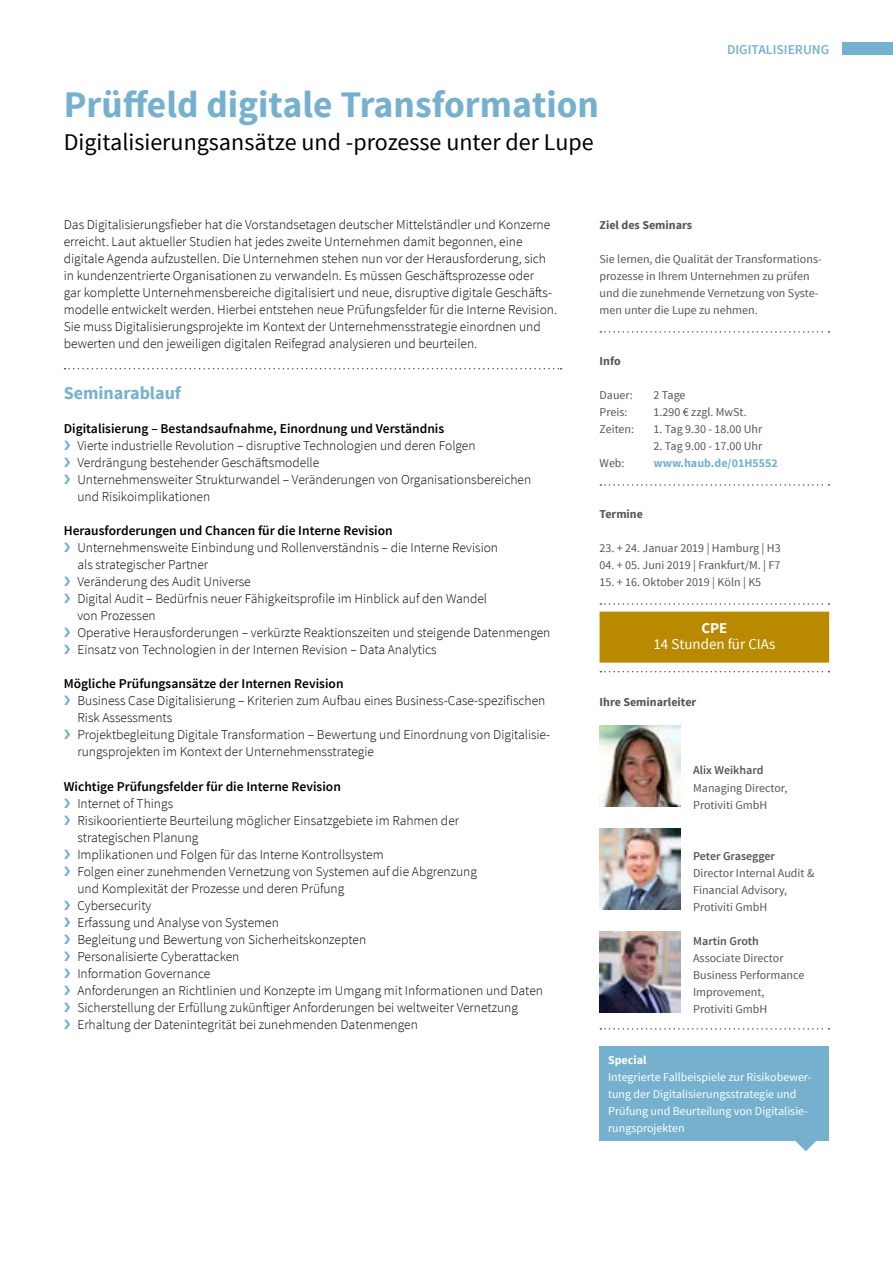
<style>
.page{position:relative;width:893px;height:1263px;background:#fff}
.page>*{position:absolute;margin:0;border:0;box-sizing:border-box;transform-origin:0 0}
.t1{font:700 37.5px "Source Sans Pro";color:#75b1ce}
.t2{font:24px "Source Sans Pro";color:#000}
.t3{font:700 18px "Source Sans Pro";color:#75b1ce}
.t4{font:15px "Source Sans Pro";color:#fff}
.t5{font:700 15px "Source Sans Pro";color:#fff}
.t6{font:300 13.5px/17px "Source Sans Pro";color:#000}
.t7{font:600 13.5px "Source Sans Pro";color:#000}
.t8{font:600 13.5px "Source Sans Pro";color:#75b1ce}
.t9{font:12px/17px "Source Sans Pro";color:#565655}
.t10{font:12px/17px "Source Sans Pro";color:#fff}
.t11{font:700 12px "Source Sans Pro";color:#565655}
.t12{font:600 12px "Source Sans Pro";color:#565655}
.t13{font:700 12px "Source Sans Pro";color:#75b1ce}
.t14{font:700 12px "Source Sans Pro";color:#fff}
.s1{color:#75b1ce}
</style>
<div class="page">
<div style="left:842px;top:43px;width:51px;height:12px;background:#75b1ce"></div>
<svg style="left:600px;top:331px;width:229px;height:2px"></svg>
<svg style="left:600px;top:484px;width:229px;height:2px"></svg>
<svg style="left:600px;top:603px;width:229px;height:2px"></svg>
<div style="left:600px;top:612px;width:229px;height:51px;background:#b98900"></div>
<svg style="left:600px;top:671px;width:229px;height:1px"></svg>
<svg style="left:600px;top:1028px;width:229px;height:2px"></svg>
<div style="left:600px;top:1046px;width:229px;height:94px;background:#75b1ce"></div>
<svg style="left:791px;top:1140px;width:30px;height:11px"></svg>
<svg style="left:65px;top:368px;width:497px;height:1px"></svg>
<img style="left:600px;top:726px;width:80px;height:80px">
<img style="left:600px;top:828px;width:80px;height:81px">
<img style="left:600px;top:931px;width:80px;height:81px">
<h1 class="t1" style="left:64px;top:81px;width:537px">Prüffeld digitale Transformation</h1>
<h2 class="t2" style="left:64px;top:128px;width:531px">Digitalisierungsansätze und -prozesse unter der Lupe</h2>
<p class="t8" style="left:727px;top:40px;width:104px">DIGITALISIERUNG</p>
<p class="t6" style="left:64px;top:216px;width:495px">Das Digitalisierungsfieber hat die Vorstandsetagen deutscher Mittelständler und Konzerne erreicht. Laut aktueller Studien hat jedes zweite Unternehmen damit begonnen, eine digitale Agenda aufzustellen. Die Unternehmen stehen nun vor der Herausforderung, sich in kundenzentrierte Organisationen zu verwandeln. Es müssen Geschäftsprozesse oder<br>gar komplette Unternehmensbereiche digitalisiert und neue, disruptive digitale Geschäfts&shy;modelle entwickelt werden. Hierbei entstehen neue Prüfungsfelder für die Interne Revision.<br>Sie muss Digitalisierungsprojekte im Kontext der Unternehmensstrategie einordnen und bewerten und den jeweiligen digitalen Reifegrad analysieren und beurteilen.</p>
<h3 class="t3" style="left:64px;top:382px;width:119px">Seminarablauf</h3>
<p class="t7" style="left:64px;top:420px;width:382px">Digitalisierung – Bestandsaufnahme, Einordnung und Verständnis</p>
<p class="t6" style="left:64px;top:437px;width:413px"><span class="s1">❯</span> Vierte industrielle Revolution – disruptive Technologien und deren Folgen</p>
<p class="t6" style="left:64px;top:454px;width:257px"><span class="s1">❯</span> Verdrängung bestehender Geschäftsmodelle</p>
<p class="t6" style="left:64px;top:471px;width:469px"><span class="s1">❯</span> Unternehmensweiter Strukturwandel – Veränderungen von Organisationsbereichen</p>
<p class="t6" style="left:77px;top:488px;width:134px">und Risikoimplikationen</p>
<p class="t7" style="left:64px;top:522px;width:331px">Herausforderungen und Chancen für die Interne Revision</p>
<p class="t6" style="left:64px;top:539px;width:436px"><span class="s1">❯</span> Unternehmensweite Einbindung und Rollenverständnis – die Interne Revision</p>
<p class="t6" style="left:77px;top:556px;width:132px">als strategischer Partner</p>
<p class="t6" style="left:64px;top:573px;width:189px"><span class="s1">❯</span> Veränderung des Audit Universe</p>
<p class="t6" style="left:64px;top:590px;width:425px"><span class="s1">❯</span> Digital Audit – Bedürfnis neuer Fähigkeitsprofile im Hinblick auf den Wandel</p>
<p class="t6" style="left:77px;top:607px;width:80px">von Prozessen</p>
<p class="t6" style="left:64px;top:624px;width:488px"><span class="s1">❯</span> Operative Herausforderungen – verkürzte Reaktionszeiten und steigende Datenmengen</p>
<p class="t6" style="left:64px;top:641px;width:374px"><span class="s1">❯</span> Einsatz von Technologien in der Internen Revision – Data Analytics</p>
<p class="t7" style="left:64px;top:675px;width:281px">Mögliche Prüfungsansätze der Internen Revision</p>
<p class="t6" style="left:64px;top:692px;width:483px"><span class="s1">❯</span> Business Case Digitalisierung – Kriterien zum Aufbau eines Business-Case-spezifischen</p>
<p class="t6" style="left:77px;top:709px;width:96px">Risk Assessments</p>
<p class="t6" style="left:64px;top:726px;width:488px"><span class="s1">❯</span> Projektbegleitung Digitale Transformation – Bewertung und Einordnung von Digitalisie-</p>
<p class="t6" style="left:77px;top:744px;width:298px">rungsprojekten im Kontext der Unternehmensstrategie</p>
<p class="t7" style="left:64px;top:777px;width:279px">Wichtige Prüfungsfelder für die Interne Revision</p>
<p class="t6" style="left:64px;top:795px;width:111px"><span class="s1">❯</span> Internet of Things</p>
<p class="t6" style="left:64px;top:812px;width:397px"><span class="s1">❯</span> Risikoorientierte Beurteilung möglicher Einsatzgebiete im Rahmen der</p>
<p class="t6" style="left:77px;top:829px;width:123px">strategischen Planung</p>
<p class="t6" style="left:64px;top:846px;width:321px"><span class="s1">❯</span> Implikationen und Folgen für das Interne Kontrollsystem</p>
<p class="t6" style="left:64px;top:863px;width:415px"><span class="s1">❯</span> Folgen einer zunehmenden Vernetzung von Systemen auf die Abgrenzung</p>
<p class="t6" style="left:77px;top:880px;width:268px">und Komplexität der Prozesse und deren Prüfung</p>
<p class="t6" style="left:64px;top:897px;width:89px"><span class="s1">❯</span> Cybersecurity</p>
<p class="t6" style="left:64px;top:914px;width:217px"><span class="s1">❯</span> Erfassung und Analyse von Systemen</p>
<p class="t6" style="left:64px;top:931px;width:304px"><span class="s1">❯</span> Begleitung und Bewertung von Sicherheitskonzepten</p>
<p class="t6" style="left:64px;top:948px;width:177px"><span class="s1">❯</span> Personalisierte Cyberattacken</p>
<p class="t6" style="left:64px;top:965px;width:148px"><span class="s1">❯</span> Information Governance</p>
<p class="t6" style="left:64px;top:982px;width:481px"><span class="s1">❯</span> Anforderungen an Richtlinien und Konzepte im Umgang mit Informationen und Daten</p>
<p class="t6" style="left:64px;top:999px;width:456px"><span class="s1">❯</span> Sicherstellung der Erfüllung zukünftiger Anforderungen bei weltweiter Vernetzung</p>
<p class="t6" style="left:64px;top:1016px;width:356px"><span class="s1">❯</span> Erhaltung der Datenintegrität bei zunehmenden Datenmengen</p>
<p class="t11" style="left:600px;top:217px;width:94px">Ziel des Seminars</p>
<p class="t9" style="left:600px;top:251px;width:224px">Sie lernen, die Qualität der Transformations&shy;prozesse in Ihrem Unternehmen zu prüfen und die zunehmende Vernetzung von Syste&shy;men unter die Lupe zu nehmen.</p>
<p class="t11" style="left:600px;top:353px;width:23px">Info</p>
<p class="t9" style="left:600px;top:387px;width:35px">Dauer:</p>
<p class="t9" style="left:654px;top:387px;width:33px">2 Tage</p>
<p class="t9" style="left:600px;top:404px;width:29px">Preis:</p>
<p class="t9" style="left:654px;top:404px;width:95px">1.290 € zzgl. MwSt.</p>
<p class="t9" style="left:600px;top:421px;width:36px">Zeiten:</p>
<p class="t9" style="left:654px;top:421px;width:110px">1. Tag 9.30 - 18.00 Uhr</p>
<p class="t9" style="left:654px;top:438px;width:110px">2. Tag 9.00 - 17.00 Uhr</p>
<p class="t9" style="left:600px;top:455px;width:27px">Web:</p>
<p class="t13" style="left:654px;top:455px;width:126px">www.haub.de/01H5552</p>
<p class="t11" style="left:600px;top:506px;width:45px">Termine</p>
<p class="t9" style="left:600px;top:540px;width:183px">23. + 24. Januar 2019 | Hamburg | H3</p>
<p class="t9" style="left:600px;top:557px;width:182px">04. + 05. Juni 2019 | Frankfurt/M. | F7</p>
<p class="t9" style="left:600px;top:574px;width:163px">15. + 16. Oktober 2019 | Köln | K5</p>
<p class="t5" style="left:701px;top:618px;width:28px">CPE</p>
<p class="t4" style="left:653px;top:635px;width:123px">14 Stunden für CIAs</p>
<p class="t11" style="left:600px;top:695px;width:98px">Ihre Seminarleiter</p>
<p class="t12" style="left:693px;top:763px;width:72px">Alix Weikhard</p>
<p class="t9" style="left:693px;top:779px;width:96px">Managing Director,<br>Protiviti GmbH</p>
<p class="t12" style="left:693px;top:848px;width:83px">Peter Grasegger</p>
<p class="t9" style="left:693px;top:864px;width:123px">Director Internal Audit &amp;<br>Financial Advisory,<br>Protiviti GmbH</p>
<p class="t12" style="left:693px;top:933px;width:67px">Martin Groth</p>
<p class="t9" style="left:693px;top:949px;width:113px">Associate Director<br>Business Performance<br>Improvement,<br>Protiviti GmbH</p>
<p class="t14" style="left:608px;top:1052px;width:40px">Special</p>
<p class="t10" style="left:608px;top:1068px;width:205px">Integrierte Fallbeispiele zur Risikobewer&shy;tung der Digitalisierungsstrategie und Prüfung und Beurteilung von Digitalisie&shy;rungsprojekten</p>
</div>
